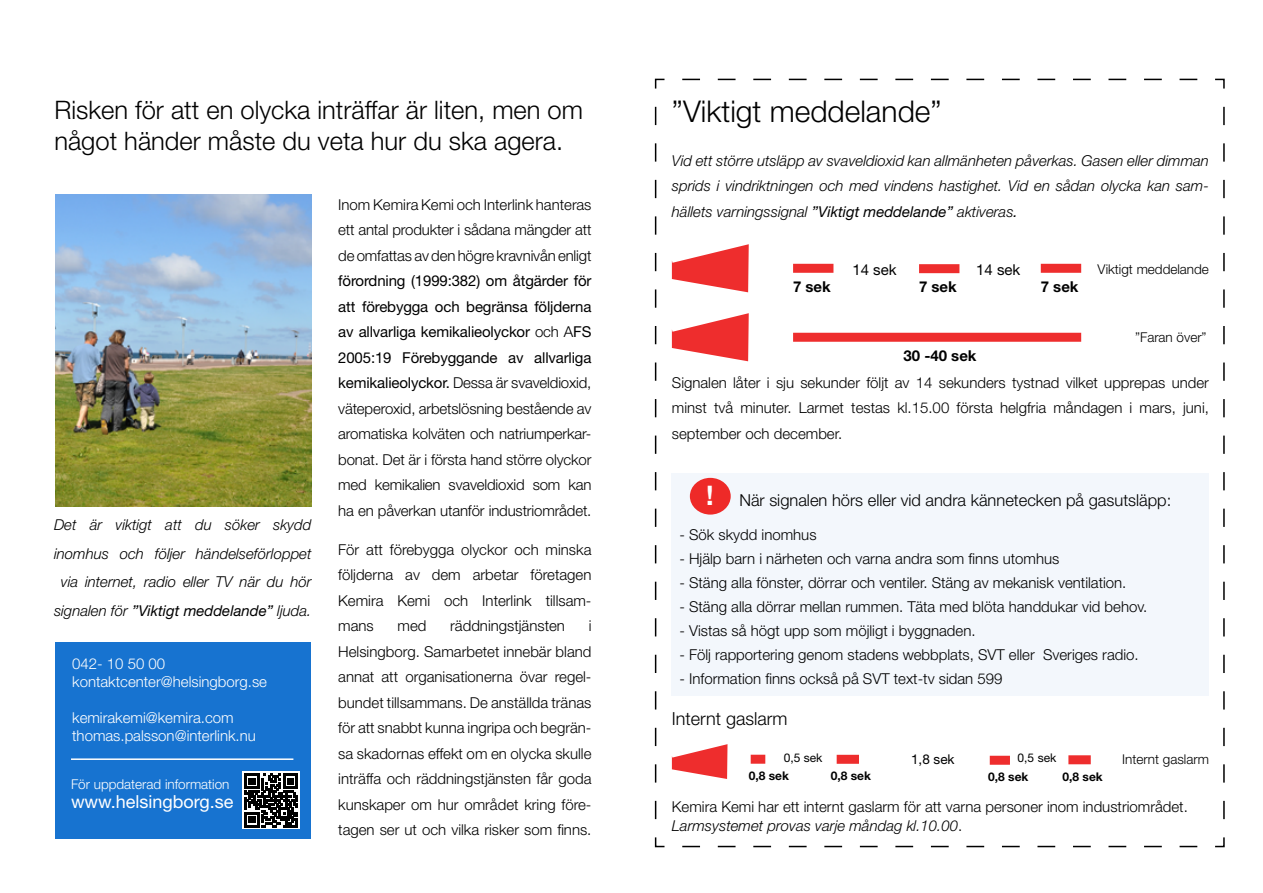
<style>
.page{position:relative;width:1263px;height:893px;background:#fff}
.page>*{position:absolute;margin:0;border:0;box-sizing:border-box;transform-origin:0 0}
.t1{font:300 30px "Helvetica Neue LT Std";color:#000}
.t2{font:700 27px "Helvetica Neue LT Std";color:#fff}
.t3{font:300 25.5px/30.6px "Helvetica Neue LT Std";color:#000}
.t4{font:18px "Helvetica Neue LT Std";color:#fff}
.t5{font:300 18px "Helvetica Neue LT Std";color:#000}
.t6{font:300 16.5px "Helvetica Neue LT Std";color:#000}
.t7{font:300 15px/25.5px "Helvetica Neue LT Std";color:#000;text-align:justify}
.t8{font:italic 300 15px/28.5px "Helvetica Neue LT Std";color:#000;text-align:center}
.t9{font:300 15px/18px "Helvetica Neue LT Std";color:#fff}
.t10{font:700 15px "Helvetica Neue LT Std";color:#000}
.t11{font:15px "Helvetica Neue LT Std";color:#000}
.t12{font:300 13.5px "Helvetica Neue LT Std";color:#000}
.t13{font:300 13.5px "Helvetica Neue LT Std";color:#fff}
.t14{font:13.5px "Helvetica Neue LT Std";color:#000}
.t15{font:700 12px "Helvetica Neue LT Std";color:#000}
.t16{font:12px "Helvetica Neue LT Std";color:#000}
.s1{font-weight:400}
.s2{font-style:italic}
</style>
<div class="page">
<div style="left:55px;top:642px;width:256px;height:196px;background:#1773d0"></div>
<svg style="left:654px;top:78px;width:571px;height:770px"></svg>
<img style="left:56px;top:194px;width:256px;height:313px">
<svg style="left:242px;top:771px;width:58px;height:58px"></svg>
<svg style="left:244px;top:774px;width:54px;height:53px;background:#454545"></svg>
<hr style="left:71px;top:758px;width:222px;height:2px;background:#fff">
<h3 class="t3" style="left:54px;top:94px;width:530px">Risken för att en olycka inträffar är liten, men om något händer måste du veta hur du ska agera.</h3>
<p class="t8" style="left:54px;top:510px;width:259px">Det är viktigt att du söker skydd inomhus och följer händelseförloppet via internet, radio eller TV när du hör signalen för <span class="s1">”Viktigt meddelande”</span> ljuda.</p>
<p class="t9" style="left:72px;top:655px;width:196px">042- 10 50 00 kontaktcenter@helsingborg.se</p>
<p class="t9" style="left:72px;top:709px;width:185px">kemirakemi@kemira.com thomas.palsson@interlink.nu</p>
<p class="t13" style="left:71px;top:776px;width:160px">För uppdaterad information</p>
<p class="t4" style="left:71px;top:791px;width:164px">www.helsingborg.se</p>
<p class="t7" style="left:338px;top:191px;width:255px">Inom Kemira Kemi och Interlink hanteras ett antal produkter i sådana mängder att de omfattas av den högre kravnivån enligt</p>
<p class="t7" style="left:338px;top:268px;width:255px"><span class="s1">förordning (1999:382) om åtgärder för att förebygga och begränsa följderna av allvarliga kemikalieolyckor</span> och A<span class="s1">FS 2005:19 Förebyggande av allvarliga kemikalieolyckor.</span> Dessa är svaveldioxid, väteperoxid, arbetslösning bestående av aromatiska kolväten och natriumperkar&shy;bonat. Det är i första hand större olyckor med kemikalien svaveldioxid som kan ha en påverkan utanför industriområdet.</p>
<p class="t7" style="left:338px;top:536px;width:255px">För att förebygga olyckor och minska följderna av dem arbetar företagen Kemira Kemi och Interlink tillsam&shy;mans</p>
<p class="t7" style="left:338px;top:613px;width:255px;text-indent:250px">i Helsingborg. Samarbetet innebär bland annat att organisationerna övar regel&shy;bundet tillsammans. De anställda tränas för att snabbt kunna ingripa och begrän&shy;sa skadornas effekt om en olycka skulle inträffa och räddningstjänsten får goda kunskaper om hur området kring före&shy;tagen ser ut och vilka risker som finns.</p>
<p class="t7" style="left:398px;top:613px;width:30px">med</p>
<p class="t7" style="left:450px;top:613px;width:116px">räddningstjänsten</p>
<h1 class="t1" style="left:672px;top:93px;width:271px">”Viktigt meddelande”</h1>
<p class="t8" style="left:672px;top:148px;width:539px;line-height:25.5px;text-align:justify">Vid ett större utsläpp av svaveldioxid kan allmänheten påverkas. Gasen eller dimman sprids i vindriktningen och med vindens hastighet. Vid en sådan olycka kan sam&shy;hällets varningssignal <span class="s1">”Viktigt meddelande”</span> aktiveras<span class="s1">.</span></p>
<p class="t10" style="left:793px;top:278px;width:39px">7 sek</p>
<p class="t11" style="left:852px;top:260px;width:46px">14 sek</p>
<p class="t11" style="left:976px;top:261px;width:46px">14 sek</p>
<p class="t10" style="left:919px;top:278px;width:39px">7 sek</p>
<p class="t10" style="left:1041px;top:278px;width:39px">7 sek</p>
<p class="t10" style="left:903px;top:347px;width:75px">30 -40 sek</p>
<p class="t12" style="left:1097px;top:261px;width:113px">Viktigt meddelande</p>
<p class="t12" style="left:1135px;top:329px;width:73px">”Faran över”</p>
<p class="t7" style="left:672px;top:370px;width:539px">Signalen låter i sju sekunder följt av 14 sekunders tystnad vilket upprepas under minst två minuter. Larmet testas kl.15.00 första helgfria måndagen i mars, juni, september och december.</p>
<h2 class="t2" style="left:706px;top:479px;width:9px">!</h2>
<p class="t6" style="left:739px;top:490px;width:433px">När signalen hörs eller vid andra kännetecken på gasutsläpp:</p>
<p class="t7" style="left:679px;top:522px;width:139px">- Sök skydd inomhus</p>
<p class="t7" style="left:679px;top:546px;width:382px">- Hjälp barn i närheten och varna andra som finns utomhus</p>
<p class="t7" style="left:679px;top:570px;width:449px">- Stäng alla fönster, dörrar och ventiler. Stäng av mekanisk ventilation.</p>
<p class="t7" style="left:679px;top:594px;width:470px">- Stäng alla dörrar mellan rummen. Täta med blöta handdukar vid behov.</p>
<p class="t7" style="left:679px;top:618px;width:298px">- Vistas så högt upp som möjligt i byggnaden.</p>
<p class="t7" style="left:679px;top:642px;width:461px">- Följ rapportering genom stadens webbplats, SVT eller Sveriges radio.</p>
<p class="t7" style="left:679px;top:666px;width:325px">- Information finns också på SVT text-tv sidan 599</p>
<p class="t5" style="left:672px;top:708px;width:117px">Internt gaslarm</p>
<p class="t16" style="left:1018px;top:751px;width:40px">0,5 sek</p>
<p class="t16" style="left:784px;top:751px;width:40px">0,5 sek</p>
<p class="t14" style="left:911px;top:751px;width:45px">1,8 sek</p>
<p class="t12" style="left:1122px;top:751px;width:88px">Internt gaslarm</p>
<p class="t15" style="left:831px;top:768px;width:42px">0,8 sek</p>
<p class="t15" style="left:988px;top:770px;width:42px">0,8 sek</p>
<p class="t15" style="left:1062px;top:770px;width:42px">0,8 sek</p>
<p class="t15" style="left:749px;top:769px;width:42px">0,8 sek</p>
<p class="t7" style="left:672px;top:797px;width:517px;line-height:18.6px">Kemira Kemi har ett internt gaslarm för att varna personer inom industriområdet.<br><span class="s2">Larmsystemet provas varje måndag kl.10.00</span>.</p>
</div>
